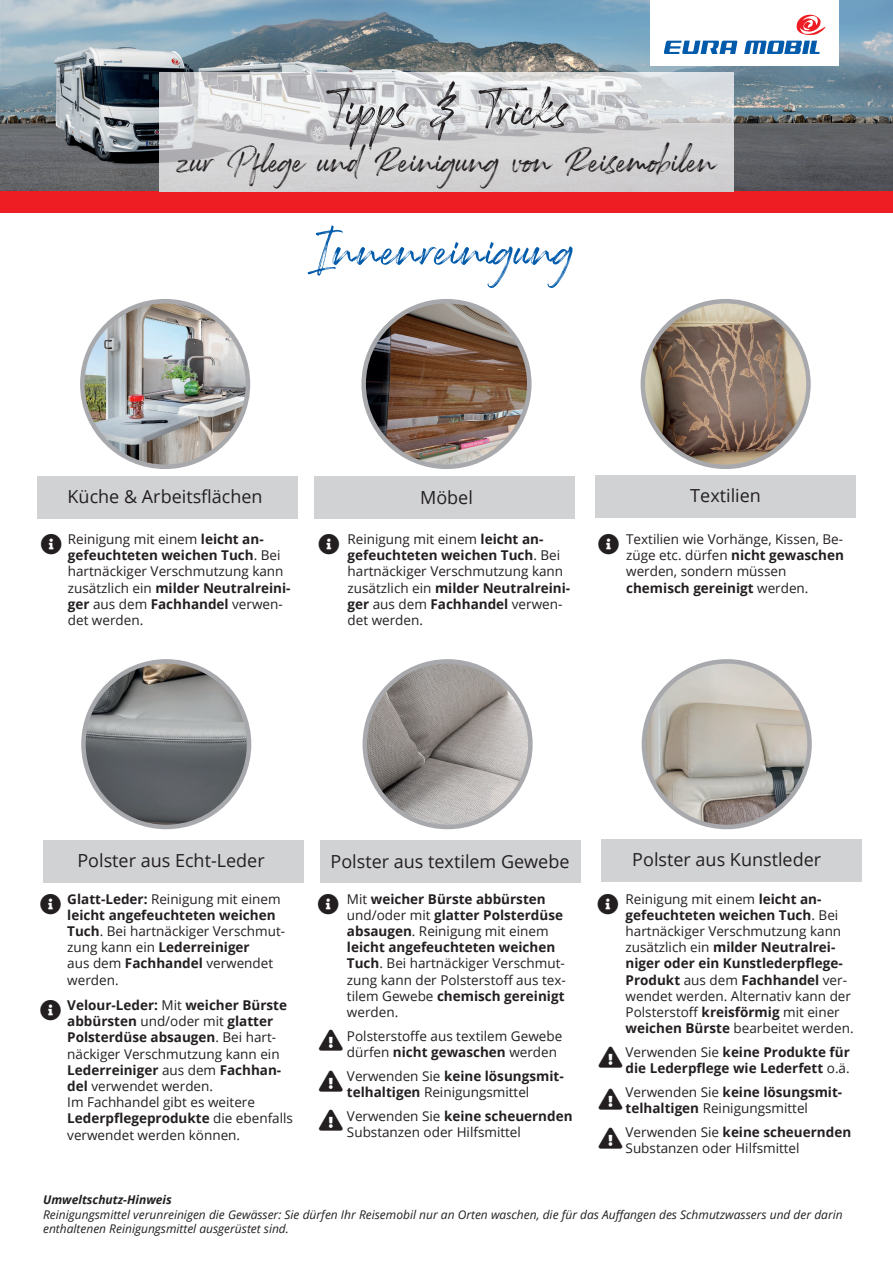
<style>
.page{position:relative;width:893px;height:1263px;background:#fff}
.page>*{position:absolute;margin:0;border:0;box-sizing:border-box;transform-origin:0 0}
.t1{font:54px "Rockness";color:#015aaa}
.t2{font:54px "Rockness";color:#231f20}
.t3{font:39px "Rockness";color:#231f20}
.t4{font:18px "Open Sans";color:#231f20}
.t5{font:13.5px/16.2px "Open Sans";color:#231f20}
.t6{font:700 13.5px/16.2px "Open Sans";color:#231f20}
.t7{font:italic 12px/14.4px "Open Sans";color:#231f20}
.t8{font:italic 700 12px "Open Sans";color:#231f20}
.s1{font-weight:700}
.s2{font-weight:400}
</style>
<div class="page">
<img style="left:0;top:0;width:893px;height:191px">
<div style="left:595px;top:475px;width:261px;height:43px;background:#d1d2d4"></div>
<div style="left:314px;top:476px;width:260px;height:43px;background:#d1d2d4"></div>
<div style="left:651px;top:0;width:188px;height:66px;background:#fff"></div>
<svg style="left:664px;top:41px;width:73px;height:13px"></svg>
<svg style="left:744px;top:41px;width:76px;height:13px"></svg>
<svg style="left:796px;top:15px;width:30px;height:20px"></svg>
<div style="left:0;top:191px;width:893px;height:22px;background:#ee1d23"></div>
<img style="left:159px;top:72px;width:574px;height:119px">
<img style="left:82px;top:301px;width:166px;height:166px;border-radius:83px">
<div style="left:80px;top:299px;width:170px;height:170px;border:4px solid #a8a9ad;border-radius:50%"></div>
<img style="left:366px;top:302px;width:163px;height:165px">
<div style="left:361px;top:299px;width:170px;height:170px;border:4px solid #a8a9ad;border-radius:50%"></div>
<img style="left:643px;top:301px;width:165px;height:166px;border-radius:83px">
<div style="left:641px;top:299px;width:170px;height:170px;border:4px solid #a8a9ad;border-radius:50%"></div>
<div style="left:37px;top:476px;width:260px;height:43px;background:#d1d2d4"></div>
<img style="left:83px;top:661px;width:166px;height:166px;border-radius:83px">
<div style="left:81px;top:659px;width:170px;height:170px;border:4px solid #a8a9ad;border-radius:50%"></div>
<img style="left:365px;top:661px;width:165px;height:166px;border-radius:83px">
<div style="left:363px;top:659px;width:170px;height:170px;border:4px solid #a8a9ad;border-radius:50%"></div>
<img style="left:644px;top:661px;width:165px;height:166px;border-radius:83px">
<div style="left:642px;top:659px;width:170px;height:170px;border:4px solid #a8a9ad;border-radius:50%"></div>
<div style="left:601px;top:839px;width:261px;height:43px;background:#d1d2d4"></div>
<div style="left:320px;top:840px;width:260px;height:42px;background:#d1d2d4"></div>
<div style="left:43px;top:840px;width:260px;height:42px;background:#d1d2d4"></div>
<h1 class="t2" style="left:325px;top:74px;width:244px">Tipps &amp; Tricks</h1>
<h2 class="t3" style="left:177px;top:135px;width:541px">zur Pflege und Reinigung von Reisemobilen</h2>
<h1 class="t1" style="left:318px;top:213px;width:258px">Innenreinigung</h1>
<h3 class="t4" style="left:68px;top:484px;width:197px">Küche &amp; Arbeitsflächen</h3>
<h3 class="t4" style="left:420px;top:485px;width:54px">Möbel</h3>
<h3 class="t4" style="left:690px;top:483px;width:72px">Textilien</h3>
<p class="t5" style="left:68px;top:531px;width:224px">Reinigung mit einem <span class="s1">leicht an&shy;gefeuchteten weichen Tuch</span>. Bei hartnäckiger Verschmutzung kann zusätzlich ein <span class="s1">milder Neutralreini&shy;ger</span> aus dem <span class="s1">Fachhandel</span> verwen&shy;det werden.</p>
<p class="t5" style="left:348px;top:531px;width:224px">Reinigung mit einem <span class="s1">leicht an&shy;gefeuchteten weichen Tuch</span>. Bei hartnäckiger Verschmutzung kann zusätzlich ein <span class="s1">milder Neutralreini&shy;ger</span> aus dem <span class="s1">Fachhandel</span> verwen&shy;det werden.</p>
<p class="t5" style="left:626px;top:531px;width:219px">Textilien wie Vorhänge, Kissen, Be&shy;züge etc. dürfen <span class="s1">nicht gewaschen </span>werden, sondern müssen <span class="s1">chemisch gereinigt</span> werden.</p>
<h3 class="t4" style="left:77px;top:848px;width:189px">Polster aus Echt-Leder</h3>
<h3 class="t4" style="left:331px;top:849px;width:240px">Polster aus textilem Gewebe</h3>
<h3 class="t4" style="left:632px;top:847px;width:190px">Polster aus Kunstleder</h3>
<p class="t5" style="left:67px;top:890px;width:219px"><span class="s1">Glatt-Leder:</span> Reinigung mit einem <span class="s1">leicht angefeuchteten weichen<br>Tuch</span>. Bei hartnäckiger Verschmut&shy;zung kann ein <span class="s1">Lederreiniger<br></span>aus dem <span class="s1">Fachhandel</span> verwendet werden.</p>
<p class="t5" style="left:67px;top:996px;width:227px"><span class="s1">Velour-Leder:</span> Mit <span class="s1">weicher Bürste abbürsten</span> und/oder mit <span class="s1">glatter<br>Polsterdüse absaugen</span>. Bei hart&shy;näckiger Verschmutzung kann ein<br><span class="s1">Lederreiniger</span> aus dem <span class="s1">Fachhan&shy;del</span> verwendet werden.<br>Im Fachhandel gibt es weitere<br><span class="s1">Lederpflegeprodukte</span> die ebenfalls verwendet werden können.</p>
<p class="t5" style="left:347px;top:890px;width:220px">Mit <span class="s1">weicher Bürste abbürsten </span>und/oder mit <span class="s1">glatter Polsterdüse absaugen</span>. Reinigung mit einem <span class="s1">leicht angefeuchteten weichen<br>Tuch</span>. Bei hartnäckiger Verschmut&shy;zung kann der Polsterstoff aus tex&shy;tilem Gewebe <span class="s1">chemisch gereinigt </span>werden.</p>
<p class="t5" style="left:347px;top:1027px;width:217px">Polsterstoffe aus textilem Gewebe dürfen <span class="s1">nicht gewaschen</span> werden</p>
<p class="t5" style="left:347px;top:1067px;width:218px">Verwenden Sie <span class="s1">keine lösungsmit&shy;telhaltigen</span> Reinigungsmittel</p>
<p class="t5" style="left:347px;top:1107px;width:227px">Verwenden Sie <span class="s1">keine scheuernden<br></span>Substanzen oder Hilfsmittel</p>
<p class="t5" style="left:626px;top:890px;width:230px">Reinigung mit einem <span class="s1">leicht an&shy;gefeuchteten weichen Tuch</span>. Bei hartnäckiger Verschmutzung kann zusätzlich ein <span class="s1">milder Neutralrei&shy;niger oder ein Kunstlederpflege-Produkt</span> aus dem <span class="s1">Fachhandel</span> ver&shy;wendet werden. Alternativ kann der Polsterstoff <span class="s1">kreisförmig</span> mit einer <span class="s1">weichen Bürste</span> bearbeitet werden.</p>
<p class="t6" style="left:626px;top:1044px;width:226px"><span class="s2">Verwenden Sie</span> keine Produkte für die Lederpflege wie Lederfett <span class="s2">o.ä.</span></p>
<p class="t5" style="left:626px;top:1083px;width:218px">Verwenden Sie <span class="s1">keine lösungsmit&shy;telhaltigen</span> Reinigungsmittel</p>
<p class="t5" style="left:626px;top:1123px;width:227px">Verwenden Sie <span class="s1">keine scheuernden<br></span>Substanzen oder Hilfsmittel</p>
<p class="t8" style="left:43px;top:1191px;width:130px">Umweltschutz-Hinweis</p>
<p class="t7" style="left:43px;top:1206px;width:801px">Reinigungsmittel verunreinigen die Gewässer: Sie dürfen Ihr Reisemobil nur an Orten waschen, die für das Auffangen des Schmutzwassers und der darin enthaltenen Reinigungsmittel ausgerüstet sind.</p>
</div>
